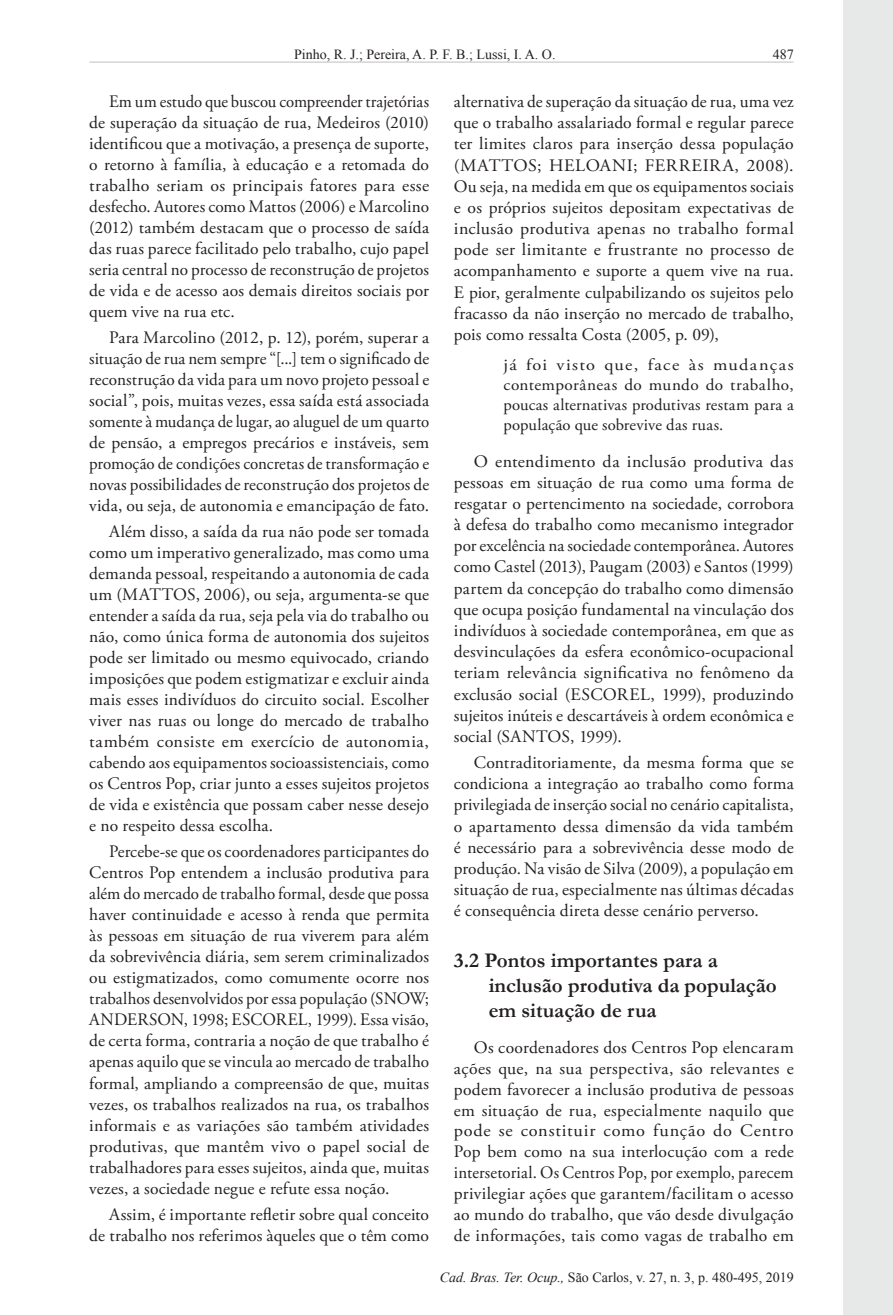
<style>
.page{position:relative;width:893px;height:1315px;background:#fff}
.page>*{position:absolute;margin:0;border:0;box-sizing:border-box;transform-origin:0 0}
.Heading2{font:700 21px/25.4px "Garamond";color:#231f20}
.Paragraph{font:17.5px/21px "Adobe Garamond Pro";letter-spacing:.005em;color:#231f20;text-align:justify}
.Paragraph-2{font:17.5px/21px "Adobe Garamond Pro";letter-spacing:.005em;color:#231f20;text-align:justify;scale:.95 1}
.t1{font:16.62px/20.1px "Adobe Garamond Pro";letter-spacing:.01em;color:#231f20;text-align:justify;scale:1.1 1}
.t2{font:14px "Times New Roman";color:#231f20}
.s1{font-style:italic}
</style>
<div class="page">
<div style="left:843px;top:0;width:50px;height:1315px;background:#e7e8e8"></div>
<hr style="left:90px;top:62px;width:703px;height:1px;background:#c0c0c0">
<p class="t2" style="left:294px;top:45px;width:263px">Pinho, R. J.; Pereira, A. P. F. B.; Lussi, I. A. O.</p>
<p class="Paragraph-2" style="left:89px;top:92px;width:359px;text-indent:20px">Em um estudo que buscou compreender trajetórias de superação da situação de rua, Medeiros (2010) identificou que a motivação, a presença de suporte, o retorno à família, à educação e a retomada do trabalho seriam os principais fatores para esse desfecho. Autores como Mattos (2006) e Marcolino (2012) também destacam que o processo de saída das ruas parece facilitado pelo trabalho, cujo papel seria central no processo de reconstrução de projetos de vida e de acesso aos demais direitos sociais por quem vive na rua etc.</p>
<p class="Paragraph" style="left:89px;top:328px;width:341px;text-indent:20px">Para Marcolino (2012, p. 12), porém, superar a situação de rua nem sempre “[...] tem o significado de reconstrução da vida para um novo projeto pessoal e social”, pois, muitas vezes, essa saída está associada somente à mudança de lugar, ao aluguel de um quarto de pensão, a empregos precários e instáveis, sem promoção de condições concretas de transformação e novas possibilidades de reconstrução dos projetos de vida, ou seja, de autonomia e emancipação de fato.</p>
<p class="Paragraph" style="left:89px;top:522px;width:341px;text-indent:20px">Além disso, a saída da rua não pode ser tomada como um imperativo generalizado, mas como uma demanda pessoal, respeitando a autonomia de cada um (MATTOS, 2006), ou seja, argumenta-se que entender a saída da rua, seja pela via do trabalho ou não, como única forma de autonomia dos sujeitos pode ser limitado ou mesmo equivocado, criando imposições que podem estigmatizar e excluir ainda mais esses indivíduos do circuito social. Escolher viver nas ruas ou longe do mercado de trabalho também consiste em exercício de autonomia, cabendo aos equipamentos socioassistenciais, como os Centros Pop, criar junto a esses sujeitos projetos de vida e existência que possam caber nesse desejo e no respeito dessa escolha.</p>
<p class="Paragraph" style="left:89px;top:842px;width:341px;text-indent:20px">Percebe-se que os coordenadores participantes do Centros Pop entendem a inclusão produtiva para além do mercado de trabalho formal, desde que possa haver continuidade e acesso à renda que permita às pessoas em situação de rua viverem para além da sobrevivência diária, sem serem criminalizados ou estigmatizados, como comumente ocorre nos trabalhos desenvolvidos por essa população (SNOW; ANDERSON, 1998; ESCOREL, 1999). Essa visão, de certa forma, contraria a noção de que trabalho é apenas aquilo que se vincula ao mercado de trabalho formal, ampliando a compreensão de que, muitas vezes, os trabalhos realizados na rua, os trabalhos informais e as variações são também atividades produtivas, que mantêm vivo o papel social de trabalhadores para esses sujeitos, ainda que, muitas vezes, a sociedade negue e refute essa noção.</p>
<p class="Paragraph" style="left:89px;top:1204px;width:341px;text-align:right">Assim, é importante refletir sobre qual conceito de trabalho nos referimos àqueles que o têm como</p>
<p class="Paragraph" style="left:454px;top:91px;width:341px">alternativa de superação da situação de rua, uma vez que o trabalho assalariado formal e regular parece ter limites claros para inserção dessa população (MATTOS; HELOANI; FERREIRA, 2008).<br>Ou seja, na medida em que os equipamentos sociais e os próprios sujeitos depositam expectativas de inclusão produtiva apenas no trabalho formal pode ser limitante e frustrante no processo de acompanhamento e suporte a quem vive na rua.<br>E pior, geralmente culpabilizando os sujeitos pelo fracasso da não inserção no mercado de trabalho, pois como ressalta Costa (2005, p. 09),</p>
<p class="t1" style="left:504px;top:355px;width:265px">já foi visto que, face às mudanças contemporâneas do mundo do trabalho, poucas alternativas produtivas restam para a população que sobrevive das ruas.</p>
<p class="Paragraph" style="left:454px;top:451px;width:341px;text-indent:20px">O entendimento da inclusão produtiva das pessoas em situação de rua como uma forma de resgatar o pertencimento na sociedade, corrobora à defesa do trabalho como mecanismo integrador por excelência na sociedade contemporânea. Autores como Castel (2013), Paugam (2003) e Santos (1999) partem da concepção do trabalho como dimensão que ocupa posição fundamental na vinculação dos indivíduos à sociedade contemporânea, em que as desvinculações da esfera econômico-ocupacional teriam relevância significativa no fenômeno da exclusão social (ESCOREL, 1999), produzindo sujeitos inúteis e descartáveis à ordem econômica e social (SANTOS, 1999).</p>
<p class="Paragraph" style="left:454px;top:752px;width:341px;text-indent:20px">Contraditoriamente, da mesma forma que se condiciona a integração ao trabalho como forma privilegiada de inserção social no cenário capitalista, o apartamento dessa dimensão da vida também é necessário para a sobrevivência desse modo de produção. Na visão de Silva (2009), a população em situação de rua, especialmente nas últimas décadas é consequência direta desse cenário perverso.</p>
<p class="Heading2" style="left:489px;top:947px;width:290px;text-indent:-35px">3.2 Pontos importantes para a inclusão produtiva da população em situação de rua</p>
<p class="Paragraph" style="left:454px;top:1037px;width:341px;text-indent:20px">Os coordenadores dos Centros Pop elencaram ações que, na sua perspectiva, são relevantes e podem favorecer a inclusão produtiva de pessoas em situação de rua, especialmente naquilo que pode se constituir como função do Centro Pop bem como na sua interlocução com a rede intersetorial. Os Centros Pop, por exemplo, parecem privilegiar ações que garantem/facilitam o acesso ao mundo do trabalho, que vão desde divulgação de informações, tais como vagas de trabalho em</p>
<p class="t2" style="left:440px;top:1267px;width:356px"><span class="s1">Cad. Bras. Ter. Ocup.,</span> São Carlos, v. 27, n. 3, p. 480-495, 2019</p>
</div>
